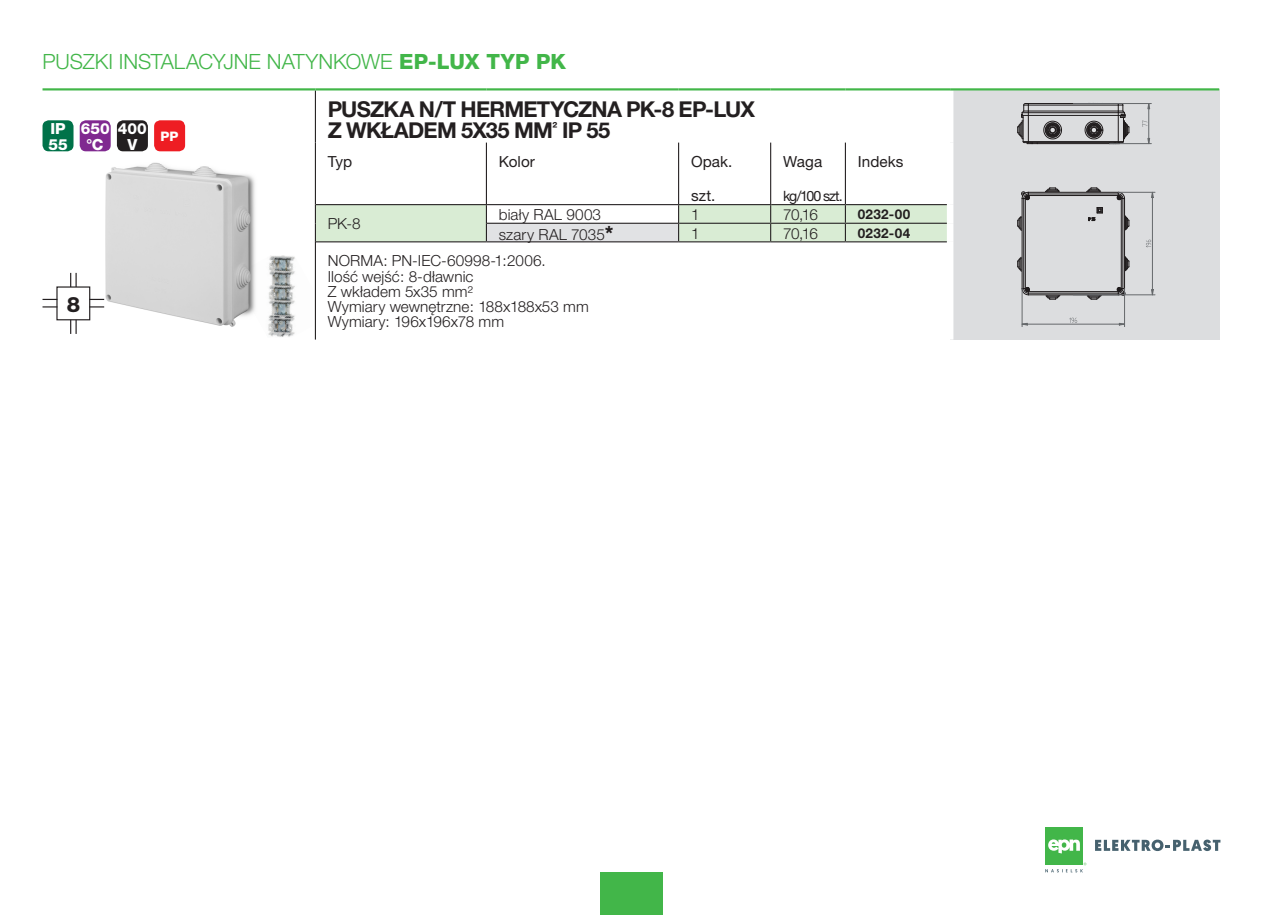
<style>
.page{position:relative;width:1263px;height:915px;background:#fff}
.page>*{position:absolute;margin:0;border:0;box-sizing:border-box;transform-origin:0 0}
.Normalny{font:700 21.9px/21.9px "Helvetica Neue CE";letter-spacing:-.035em;color:#231f20}
.t1{font:800 21.15px "Helvetica Neue CE";color:#231f20}
.t2{font:300 21px "Helvetica Neue CE";letter-spacing:-.005em;color:#42b649}
.Normalny-2{font:300 15.3px/15.3px "Helvetica Neue CE";letter-spacing:.005em;color:#231f20}
.t3{font:15.3px "Helvetica Neue CE";letter-spacing:.005em;color:#231f20}
.Normalny-3{font:800 15.3px "Helvetica Neue CE";color:#fff}
.Normalny-4{font:15.3px "Geometric 231 Hv EU";color:#fff}
.t4{font:14.25px "Helvetica Neue CE";letter-spacing:-.065em;color:#231f20}
.INDEX-P{font:700 13.5px "Helvetica Neue CE";letter-spacing:.025em;color:#231f20}
.Normalny-5{font:800 13.05px "Helvetica Neue CE";color:#fff}
.s1{font-weight:800}
.s2{font-family:"Helvetica Neue CE";font-weight:800}
.s3{font-weight:800;font-size:19.65px}
</style>
<div class="page">
<div style="left:600px;top:872px;width:63px;height:42px;background:#42b649"></div>
<div style="left:1045px;top:827px;width:38px;height:38px;background:#42b649"></div>
<svg style="left:1048px;top:839px;width:32px;height:14px"></svg>
<svg style="left:1095px;top:839px;width:125px;height:11px"></svg>
<svg style="left:1045px;top:862px;width:41px;height:10px"></svg>
<div style="left:950px;top:89px;width:269px;height:250px;background:#dcdddf"></div>
<hr style="left:315px;top:90px;width:1px;height:52px;background:#231f20">
<svg style="left:315px;top:142px;width:632px;height:100px"></svg>
<hr style="left:315px;top:242px;width:1px;height:97px;background:#231f20">
<div style="left:947px;top:90px;width:6px;height:52px;background:#fff"></div>
<div style="left:947px;top:142px;width:6px;height:62px;background:#fff"></div>
<div style="left:947px;top:204px;width:6px;height:19px;background:#fff"></div>
<div style="left:947px;top:223px;width:6px;height:19px;background:#fff"></div>
<div style="left:947px;top:242px;width:6px;height:97px;background:#fff"></div>
<hr style="left:486px;top:142px;width:1px;height:62px;background:#231f20">
<hr style="left:845px;top:142px;width:1px;height:62px;background:#231f20">
<hr style="left:316px;top:204px;width:171px;height:1px;background:#231f20">
<hr style="left:771px;top:204px;width:74px;height:1px;background:#231f20">
<hr style="left:845px;top:204px;width:102px;height:1px;background:#231f20">
<hr style="left:679px;top:223px;width:92px;height:1px;background:#231f20">
<hr style="left:771px;top:223px;width:74px;height:1px;background:#231f20">
<hr style="left:845px;top:223px;width:102px;height:1px;background:#231f20">
<hr style="left:316px;top:241px;width:170px;height:1px;background:#231f20">
<hr style="left:486px;top:241px;width:193px;height:1px;background:#231f20">
<hr style="left:679px;top:241px;width:92px;height:1px;background:#231f20">
<hr style="left:771px;top:241px;width:74px;height:1px;background:#231f20">
<hr style="left:845px;top:241px;width:102px;height:1px;background:#231f20">
<hr style="left:678px;top:142px;width:1px;height:62px;background:#231f20">
<hr style="left:770px;top:142px;width:1px;height:62px;background:#231f20">
<hr style="left:678px;top:204px;width:93px;height:1px;background:#231f20">
<hr style="left:487px;top:204px;width:191px;height:1px;background:#231f20">
<hr style="left:487px;top:223px;width:191px;height:1px;background:#231f20">
<hr style="left:43px;top:88px;width:272px;height:2px;background:#42b649">
<hr style="left:315px;top:88px;width:171px;height:2px;background:#42b649">
<hr style="left:486px;top:88px;width:193px;height:2px;background:#42b649">
<hr style="left:679px;top:88px;width:92px;height:2px;background:#42b649">
<hr style="left:771px;top:88px;width:74px;height:2px;background:#42b649">
<hr style="left:845px;top:88px;width:105px;height:2px;background:#42b649">
<hr style="left:950px;top:88px;width:269px;height:2px;background:#42b649">
<img style="left:83px;top:151px;width:172px;height:176px">
<svg style="left:1017px;top:257px;width:5px;height:14px"></svg>
<svg style="left:1017px;top:216px;width:5px;height:15px"></svg>
<hr style="left:1022px;top:198px;width:1px;height:90px;background:#231f20">
<hr style="left:1028px;top:294px;width:90px;height:1px;background:#231f20">
<hr style="left:1124px;top:198px;width:1px;height:90px;background:#231f20">
<hr style="left:1028px;top:192px;width:90px;height:1px;background:#231f20">
<hr style="left:1028px;top:291px;width:90px;height:1px;background:#231f20">
<hr style="left:1025px;top:198px;width:1px;height:90px;background:#231f20">
<hr style="left:1121px;top:198px;width:1px;height:90px;background:#231f20">
<hr style="left:1028px;top:195px;width:90px;height:1px;background:#231f20">
<hr style="left:1028px;top:194px;width:90px;height:1px;background:#231f20">
<hr style="left:1122px;top:198px;width:1px;height:90px;background:#231f20">
<hr style="left:1023px;top:198px;width:1px;height:90px;background:#231f20">
<hr style="left:1028px;top:293px;width:90px;height:1px;background:#231f20">
<svg style="left:1117px;top:192px;width:8px;height:8px"></svg>
<svg style="left:1022px;top:287px;width:8px;height:8px"></svg>
<svg style="left:1117px;top:287px;width:7px;height:7px"></svg>
<svg style="left:1088px;top:207px;width:15px;height:14px"></svg>
<svg style="left:1045px;top:187px;width:14px;height:5px"></svg>
<svg style="left:1087px;top:295px;width:14px;height:5px"></svg>
<svg style="left:1125px;top:215px;width:5px;height:15px"></svg>
<svg style="left:1046px;top:295px;width:14px;height:5px"></svg>
<svg style="left:1125px;top:256px;width:5px;height:15px"></svg>
<svg style="left:1086px;top:187px;width:15px;height:5px"></svg>
<svg style="left:1021px;top:191px;width:9px;height:9px"></svg>
<hr style="left:1028px;top:115px;width:90px;height:1px;background:#231f20">
<hr style="left:1028px;top:112px;width:90px;height:1px;background:#231f20">
<hr style="left:1028px;top:111px;width:90px;height:1px;background:#231f20">
<hr style="left:1028px;top:103px;width:90px;height:1px;background:#231f20">
<hr style="left:1028px;top:105px;width:90px;height:1px;background:#231f20">
<svg style="left:1085px;top:121px;width:18px;height:18px"></svg>
<hr style="left:1028px;top:142px;width:90px;height:1px;background:#231f20">
<hr style="left:1028px;top:141px;width:90px;height:1px;background:#231f20">
<hr style="left:1037px;top:143px;width:72px;height:1px;background:#231f20">
<svg style="left:1017px;top:103px;width:45px;height:41px"></svg>
<svg style="left:1109px;top:104px;width:21px;height:39px"></svg>
<hr style="left:1118px;top:192px;width:37px;height:1px;background:#76787b">
<hr style="left:1073px;top:294px;width:82px;height:1px;background:#76787b">
<hr style="left:1152px;top:192px;width:1px;height:103px;background:#76787b">
<svg style="left:1146px;top:239px;width:5px;height:8px"></svg>
<hr style="left:1022px;top:288px;width:1px;height:38px;background:#76787b">
<hr style="left:1124px;top:288px;width:1px;height:38px;background:#76787b">
<hr style="left:1022px;top:324px;width:102px;height:1px;background:#76787b">
<svg style="left:1069px;top:317px;width:8px;height:6px"></svg>
<hr style="left:1073px;top:103px;width:78px;height:1px;background:#76787b">
<hr style="left:1109px;top:143px;width:42px;height:1px;background:#76787b">
<hr style="left:1148px;top:103px;width:1px;height:40px;background:#76787b">
<svg style="left:1142px;top:120px;width:5px;height:6px"></svg>
<div style="left:43px;top:120px;width:31px;height:31px;background:#007249;border-radius:6px"></div>
<div style="left:80px;top:120px;width:31px;height:31px;background:#802990;border-radius:6px"></div>
<div style="left:117px;top:120px;width:31px;height:31px;background:#231f20;border-radius:6px"></div>
<div style="left:154px;top:120px;width:31px;height:31px;background:#ee1d23;border-radius:6px"></div>
<div style="left:56px;top:286px;width:34px;height:34px;border:1px solid #231f20"></div>
<svg style="left:89px;top:299px;width:15px;height:1px"></svg>
<svg style="left:43px;top:299px;width:14px;height:1px"></svg>
<svg style="left:89px;top:306px;width:15px;height:1px"></svg>
<svg style="left:43px;top:306px;width:14px;height:1px"></svg>
<svg style="left:70px;top:273px;width:7px;height:14px"></svg>
<svg style="left:70px;top:320px;width:7px;height:14px"></svg>
<img style="left:249px;top:255px;width:46px;height:82px">
<h3 class="t2" style="left:43px;top:49px;width:525px">PUSZKI INSTALACYJNE NATYNKOWE <span class="s1">EP-LUX TYP PK</span></h3>
<p class="Normalny" style="left:328px;top:98px;width:429px">PUSZKA N/T HERMETYCZNA PK-8 EP-LUX<br>Z WKŁADEM 5X35 MM<sup>²</sup> IP 55</p>
<p class="t3" style="left:328px;top:152px;width:26px">Typ</p>
<p class="t3" style="left:499px;top:152px;width:38px">Kolor</p>
<p class="t3" style="left:691px;top:152px;width:43px">Opak.</p>
<p class="t3" style="left:691px;top:186px;width:26px">szt.</p>
<p class="Normalny-3" style="left:50px;top:119px;width:17px">IP</p>
<p class="Normalny-3" style="left:48px;top:135px;width:21px">55</p>
<p class="Normalny-3" style="left:81px;top:119px;width:30px">650</p>
<p class="Normalny-4" style="left:87px;top:134px;width:18px">°<span class="s2">C</span></p>
<p class="Normalny-3" style="left:118px;top:119px;width:30px">400</p>
<p class="Normalny-3" style="left:127px;top:135px;width:11px">V</p>
<p class="Normalny-5" style="left:161px;top:128px;width:19px">PP</p>
<p class="t3" style="left:783px;top:152px;width:41px">Waga</p>
<p class="t4" style="left:783px;top:187px;width:61px">kg/100 szt.</p>
<p class="t3" style="left:858px;top:152px;width:47px">Indeks</p>
<p class="t1" style="left:67px;top:291px;width:15px">8</p>
<p class="Normalny-2" style="left:499px;top:207px;width:104px">biały RAL 9003</p>
<p class="Normalny-2" style="left:691px;top:207px;width:10px">1</p>
<p class="Normalny-2" style="left:783px;top:207px;width:36px">70,16</p>
<p class="INDEX-P" style="left:858px;top:206px;width:54px">0232-00</p>
<p class="Normalny-2" style="left:499px;top:227px;width:116px">szary RAL 7035<span class="s3">*</span></p>
<p class="Normalny-2" style="left:691px;top:225px;width:10px">1</p>
<p class="Normalny-2" style="left:783px;top:225px;width:36px">70,16</p>
<p class="INDEX-P" style="left:858px;top:224px;width:54px">0232-04</p>
<p class="Normalny-2" style="left:328px;top:253px;width:219px">NORMA: PN-IEC-60998-1:2006.</p>
<p class="Normalny-2" style="left:328px;top:268px;width:147px">Ilość wejść: 8-dławnic</p>
<p class="Normalny-2" style="left:328px;top:283px;width:146px">Z wkładem 5x35 mm²</p>
<p class="Normalny-2" style="left:328px;top:299px;width:263px">Wymiary wewnętrzne: 188x188x53 mm<br>Wymiary: 196x196x78 mm</p>
<p class="Normalny-2" style="left:328px;top:216px;width:34px">PK-8</p>
</div>
